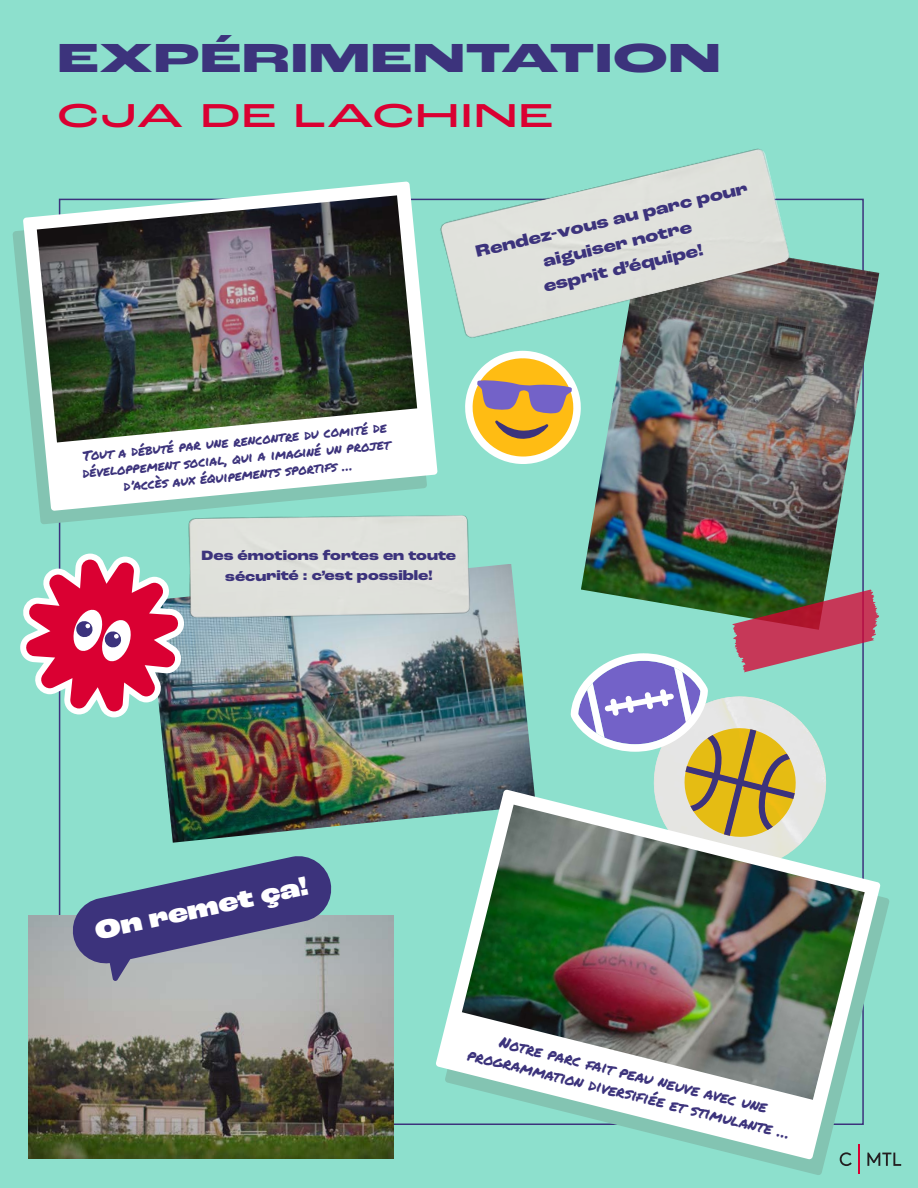
<style>
.page{position:relative;width:918px;height:1188px;background:#8de0cd}
.page>*{position:absolute;margin:0;border:0;box-sizing:border-box;transform-origin:0 0}
.t1{font:800 42.6px "Roc Grotesk Extra Wide";color:#3c337c}
.t2{font:500 34.8px "Roc Grotesk Extra Wide";letter-spacing:.025em;color:#da0032}
.t3{font:900 expanded 27.45px "Roc Grotesk";color:#fff}
.t4{font:800 expanded 17.25px/24.8px "Roc Grotesk";color:#3c337c;text-align:center}
.t5{font:15.75px/19.8px "Permanent Marker";color:#3c337c;text-align:center}
.t6{font:800 expanded 14.1px/20.4px "Roc Grotesk";letter-spacing:-.005em;color:#3c337c;text-align:center}
.t7{font:13.5px/17.1px "Permanent Marker";color:#3c337c;text-align:center}
</style>
<div class="page">
<svg style="left:13px;top:230px;width:137px;height:285px"></svg>
<img style="left:160px;top:564px;width:374px;height:279px">
<img style="left:581px;top:233px;width:298px;height:357px">
<img style="left:28px;top:915px;width:366px;height:244px">
<svg style="left:70px;top:856px;width:264px;height:126px"></svg>
<img style="left:23px;top:183px;width:415px;height:328px">
<img style="left:384px;top:148px;width:466px;height:250px">
<svg style="left:759px;top:897px;width:131px;height:278px"></svg>
<img style="left:436px;top:789px;width:445px;height:371px">
<svg style="left:463px;top:351px;width:120px;height:113px"></svg>
<img style="left:150px;top:473px;width:361px;height:187px">
<hr style="left:858px;top:1145px;width:2px;height:29px;background:#da0032">
<svg style="left:840px;top:1152px;width:12px;height:14px"></svg>
<svg style="left:867px;top:1153px;width:34px;height:13px"></svg>
<svg style="left:571px;top:590px;width:308px;height:288px"></svg>
<svg style="left:442px;top:149px;width:347px;height:188px;fill:#dee0d9"></svg>
<img style="left:20px;top:515px;width:450px;height:202px">
<h1 class="t1" style="left:57px;top:31px;width:666px">EXPÉRIMENTATION</h1>
<h2 class="t2" style="left:57px;top:94px;width:498px">CJA DE LACHINE</h2>
<p class="t4" style="left:473px;top:240px;width:281px;rotate:-13deg">Rendez-vous au parc pour aiguiser notre<br>esprit d’équipe!</p>
<p class="t7" style="left:80px;top:446px;width:310px;rotate:-5deg">Tout a débuté par une rencontre du comité de développement social, qui a imaginé un projet d’accès aux équipements sportifs …</p>
<p class="t6" style="left:202px;top:546px;width:256px">Des émotions fortes en toute sécurité : c’est possible!</p>
<h3 class="t3" style="left:92px;top:914px;width:219px;rotate:-12deg">On remet ça!</h3>
<p class="t5" style="left:475px;top:1024px;width:333px;rotate:14deg">Notre parc fait peau neuve avec une programmation diversifiée et stimulante …</p>
</div>
